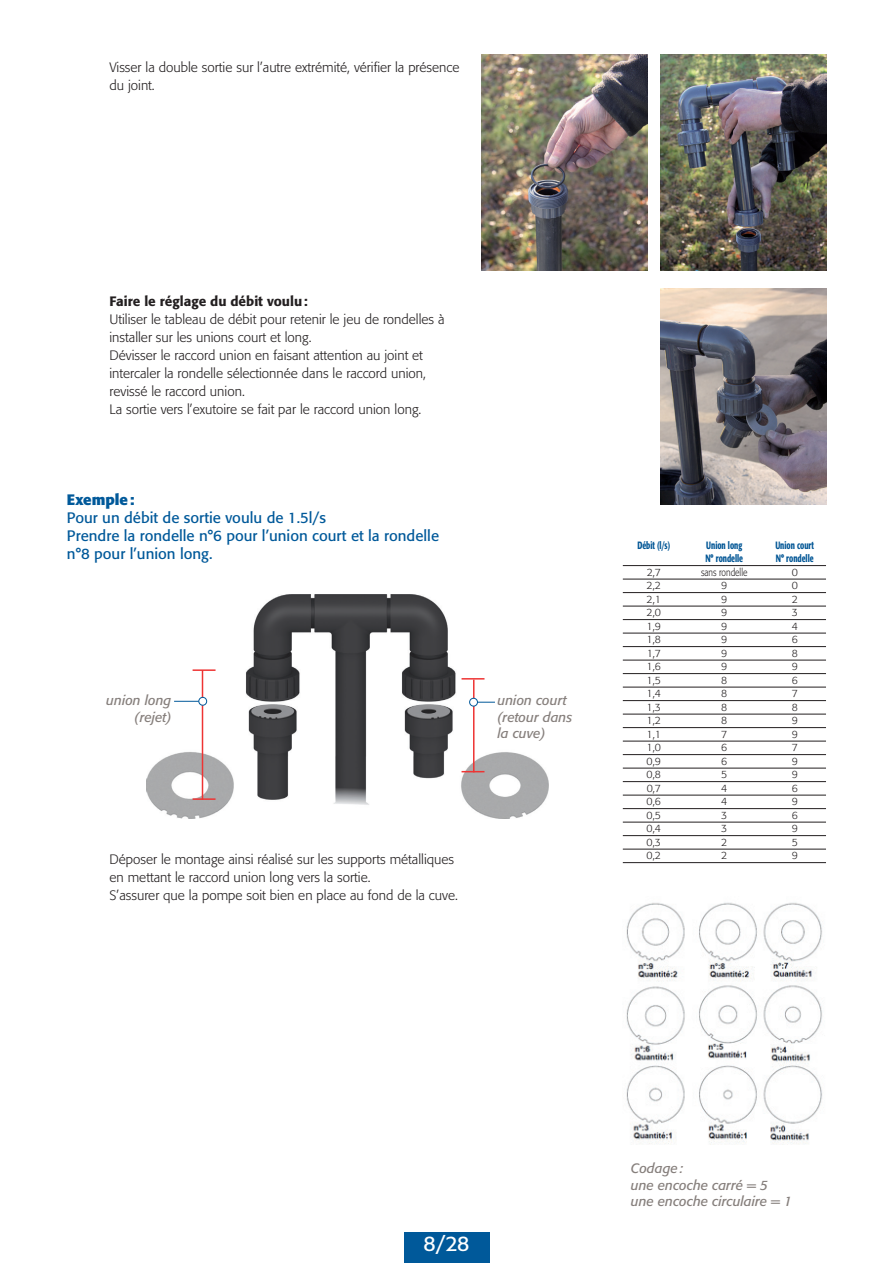
<style>
.page{position:relative;width:893px;height:1263px;background:#fff}
.page>*{position:absolute;margin:0;border:0;box-sizing:border-box;transform-origin:0 0}
.t1{font:21px "Formata";color:#fff}
.t2{font:15px/18px "Formata";color:#00599a}
.t3{font:700 15px "Formata";color:#00599a}
.t4{font:300 13.5px/18px "Formata";color:#231f20}
.t5{font:italic 13.5px/16.5px "Formata";color:#867f7c}
.t6{font:500 13.5px "Formata";color:#231f20}
.t7{font:300 10.5px/13.5px "Formata";color:#231f20;text-align:justify}
.t8{font:500 condensed 10.5px/13.5px "Formata";color:#005595;scale:.8 1}
.t9{font:300 10.5px/13.5px "Formata";color:#231f20;text-align:center;scale:.8 1}
</style>
<div class="page">
<div style="left:404px;top:1232px;width:85px;height:31px;background:#00599a"></div>
<img style="left:660px;top:54px;width:166px;height:216px">
<img style="left:482px;top:54px;width:165px;height:216px">
<img style="left:660px;top:288px;width:166px;height:216px">
<img style="left:626px;top:902px;width:196px;height:242px">
<img style="left:147px;top:594px;width:401px;height:224px">
<hr style="left:202px;top:670px;width:1px;height:130px;background:#ee3433">
<hr style="left:193px;top:669px;width:23px;height:2px;background:#ee3433">
<hr style="left:193px;top:798px;width:23px;height:2px;background:#ee3433">
<svg style="left:174px;top:701px;width:24px;height:1px"></svg>
<div style="left:199px;top:697px;width:8px;height:8px;background:#fff;border-radius:50%"></div>
<div style="left:198px;top:697px;width:9px;height:9px;border:1px solid #00599a;border-radius:50%"></div>
<hr style="left:473px;top:679px;width:1px;height:93px;background:#ee3433">
<svg style="left:462px;top:771px;width:22px;height:1px"></svg>
<svg style="left:462px;top:678px;width:22px;height:1px"></svg>
<svg style="left:478px;top:702px;width:17px;height:1px"></svg>
<div style="left:470px;top:698px;width:7px;height:8px;background:#fff;border-radius:50%"></div>
<div style="left:469px;top:698px;width:9px;height:8px;border:1px solid #00599a;border-radius:50%"></div>
<hr style="left:623px;top:565px;width:203px;height:1px;background:#231f20">
<hr style="left:623px;top:579px;width:203px;height:1px;background:#231f20">
<hr style="left:623px;top:592px;width:203px;height:1px;background:#231f20">
<hr style="left:623px;top:606px;width:203px;height:1px;background:#231f20">
<hr style="left:623px;top:619px;width:203px;height:1px;background:#231f20">
<hr style="left:623px;top:633px;width:203px;height:1px;background:#231f20">
<hr style="left:623px;top:646px;width:203px;height:1px;background:#231f20">
<hr style="left:623px;top:660px;width:203px;height:1px;background:#231f20">
<hr style="left:623px;top:673px;width:203px;height:1px;background:#231f20">
<hr style="left:623px;top:687px;width:203px;height:1px;background:#231f20">
<hr style="left:623px;top:700px;width:203px;height:1px;background:#231f20">
<hr style="left:623px;top:714px;width:203px;height:1px;background:#231f20">
<hr style="left:623px;top:727px;width:203px;height:1px;background:#231f20">
<hr style="left:623px;top:741px;width:203px;height:1px;background:#231f20">
<hr style="left:623px;top:754px;width:203px;height:1px;background:#231f20">
<hr style="left:623px;top:768px;width:203px;height:1px;background:#231f20">
<hr style="left:623px;top:781px;width:203px;height:1px;background:#231f20">
<hr style="left:623px;top:795px;width:203px;height:1px;background:#231f20">
<hr style="left:623px;top:808px;width:203px;height:1px;background:#231f20">
<hr style="left:623px;top:822px;width:203px;height:1px;background:#231f20">
<hr style="left:623px;top:835px;width:203px;height:1px;background:#231f20">
<hr style="left:623px;top:849px;width:203px;height:1px;background:#231f20">
<hr style="left:623px;top:862px;width:203px;height:1px;background:#231f20">
<p class="t4" style="left:109px;top:58px;width:352px">Visser la double sortie sur l’autre extrémité, vérifier la présence du joint.</p>
<p class="t6" style="left:109px;top:293px;width:200px">Faire le réglage du débit voulu:</p>
<p class="t4" style="left:109px;top:310px;width:337px">Utiliser le tableau de débit pour retenir le jeu de rondelles à installer sur les unions court et long.<br>Dévisser le raccord union en faisant attention au joint et intercaler la rondelle sélectionnée dans le raccord union, revissé le raccord union.<br>La sortie vers l’exutoire se fait par le raccord union long.</p>
<p class="t3" style="left:67px;top:490px;width:69px">Exemple:</p>
<p class="t2" style="left:67px;top:509px;width:374px">Pour un débit de sortie voulu de 1.5l/s<br>Prendre la rondelle n°6 pour l’union court et la rondelle n°8 pour l’union long.</p>
<p class="t5" style="left:106px;top:692px;width:67px;text-align:right">union long (rejet)</p>
<p class="t5" style="left:498px;top:692px;width:76px">union court (retour dans la cuve)</p>
<p class="t4" style="left:109px;top:850px;width:350px">Déposer le montage ainsi réalisé sur les supports métalliques en mettant le raccord union long vers la sortie.<br>S’assurer que la pompe soit bien en place au fond de la cuve.</p>
<p class="t8" style="left:637px;top:538px;width:43px">Débit (l/s)</p>
<p class="t7" style="left:647px;top:565px;width:16px">2,7<br>2,2<br>2,1<br>2,0<br>1,9<br>1,8<br>1,7<br>1,6<br>1,5<br>1,4<br>1,3<br>1,2<br>1,1<br>1,0<br>0,9<br>0,8<br>0,7<br>0,6<br>0,5<br>0,4<br>0,3<br>0,2</p>
<p class="t8" style="left:705px;top:538px;width:49px">Union long<br>N° rondelle</p>
<p class="t9" style="left:701px;top:565px;width:59px">sans rondelle<br>9<br>9<br>9<br>9<br>9<br>9<br>9<br>8<br>8<br>8<br>8<br>7<br>6<br>6<br>5<br>4<br>4<br>3<br>3<br>2<br>2</p>
<p class="t8" style="left:775px;top:538px;width:50px">Union court<br>N° rondelle</p>
<p class="t7" style="left:792px;top:565px;width:8px">0<br>0<br>2<br>3<br>4<br>6<br>8<br>9<br>6<br>7<br>8<br>9<br>9<br>7<br>9<br>9<br>6<br>9<br>6<br>9<br>5<br>9</p>
<h1 class="t1" style="left:423px;top:1231px;width:47px">8/28</h1>
<p class="t5" style="left:631px;top:1160px;width:163px">Codage:<br>une encoche carré = 5 une encoche circulaire = 1</p>
</div>
